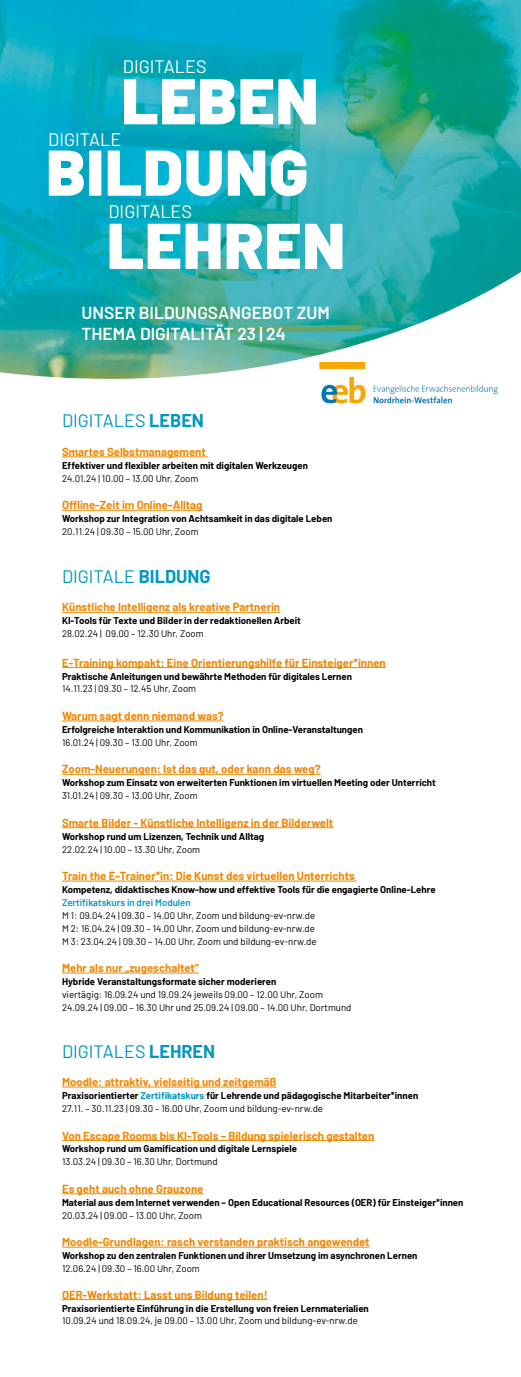
<style>
.page{position:relative;width:521px;height:1377px;background:#fff}
.page>*{position:absolute;margin:0;border:0;box-sizing:border-box;transform-origin:0 0}
.t1{font:900 64.58px "Barlow";letter-spacing:.015em;color:#fff}
.t2{font:18.11px "Barlow";color:#0097c0}
.t3{font:18.11px "Barlow";color:#fff}
.t4{font:600 17.32px/20.8px "Barlow";color:#fff}
.t5{font:700 11.38px "Barlow";color:#f18700}
.t6{font:700 9.62px/12.9px "Barlow";color:#000}
.t7{font:9.62px/12.9px "Barlow";color:#000}
.t8{font:600 9.62px "Barlow";color:#0097c0}
.s1{font-weight:700}
.s2{color:#0097c0}
.s3{font-weight:400}
</style>
<div class="page">
<img style="left:0;top:0;width:521px;height:379px">
<img style="left:318px;top:362px;width:184px;height:42px">
<hr style="left:62px;top:456px;width:146px;height:1px;background:#f18700">
<hr style="left:62px;top:510px;width:141px;height:1px;background:#f18700">
<hr style="left:62px;top:612px;width:218px;height:1px;background:#f18700">
<hr style="left:62px;top:667px;width:324px;height:1px;background:#f18700">
<hr style="left:62px;top:720px;width:162px;height:1px;background:#f18700">
<hr style="left:62px;top:774px;width:259px;height:1px;background:#f18700">
<hr style="left:62px;top:827px;width:271px;height:1px;background:#f18700">
<hr style="left:62px;top:881px;width:293px;height:1px;background:#f18700">
<hr style="left:62px;top:972px;width:137px;height:1px;background:#f18700">
<hr style="left:62px;top:1086px;width:214px;height:1px;background:#f18700">
<hr style="left:62px;top:1140px;width:312px;height:1px;background:#f18700">
<hr style="left:62px;top:1193px;width:141px;height:1px;background:#f18700">
<hr style="left:62px;top:1246px;width:308px;height:1px;background:#f18700">
<hr style="left:62px;top:1299px;width:206px;height:1px;background:#f18700">
<h2 class="t3" style="left:123px;top:53px;width:85px">DIGITALES</h2>
<h1 class="t1" style="left:121px;top:52px;width:198px">LEBEN</h1>
<h1 class="t1" style="left:46px;top:124px;width:264px">BILDUNG</h1>
<h1 class="t1" style="left:107px;top:197px;width:239px">LEHREN</h1>
<h2 class="t3" style="left:48px;top:126px;width:75px">DIGITALE</h2>
<h2 class="t3" style="left:108px;top:199px;width:85px">DIGITALES</h2>
<h3 class="t4" style="left:82px;top:301px;width:250px">UNSER BILDUNGSANGEBOT ZUM<br>THEMA DIGITALITÄT 23 | 24</h3>
<h2 class="t2" style="left:62px;top:408px;width:143px">DIGITALES <span class="s1">LEBEN</span></h2>
<p class="t5" style="left:62px;top:443px;width:145px">Smartes Selbstmanagement</p>
<p class="t6" style="left:62px;top:458px;width:248px">Effektiver und flexibler arbeiten mit digitalen Werkzeugen</p>
<p class="t7" style="left:62px;top:471px;width:138px">24.01.24 | 10.00 – 13.00 Uhr, Zoom</p>
<p class="t5" style="left:62px;top:497px;width:142px">Offline-Zeit im Online-Alltag</p>
<p class="t6" style="left:62px;top:511px;width:272px">Workshop zur Integration von Achtsamkeit in das digitale Leben</p>
<p class="t7" style="left:62px;top:524px;width:138px">20.11.24 | 09.30 – 15.00 Uhr, Zoom</p>
<h2 class="t2" style="left:62px;top:563px;width:150px">DIGITALE <span class="s1">BILDUNG</span></h2>
<p class="t5" style="left:62px;top:599px;width:220px">Künstliche Intelligenz als kreative Partnerin</p>
<p class="t6" style="left:62px;top:613px;width:240px">KI-Tools für Texte und Bilder in der redaktionellen Arbeit</p>
<p class="t7" style="left:62px;top:626px;width:143px">28.02.24 | 09.00 – 12.30 Uhr, Zoom</p>
<p class="t5" style="left:62px;top:654px;width:325px">E-Training kompakt: Eine Orientierungshilfe für Einsteiger*innen</p>
<p class="t6" style="left:62px;top:669px;width:291px">Praktische Anleitungen und bewährte Methoden für digitales Lernen</p>
<p class="t7" style="left:62px;top:682px;width:136px">14.11.23 | 09.30 – 12.45 Uhr, Zoom</p>
<p class="t5" style="left:62px;top:707px;width:163px">Warum sagt denn niemand was?</p>
<p class="t6" style="left:62px;top:722px;width:303px">Erfolgreiche Interaktion und Kommunikation in Online-Veranstaltungen</p>
<p class="t7" style="left:62px;top:735px;width:137px">16.01.24 | 09.30 – 13.00 Uhr, Zoom</p>
<p class="t5" style="left:62px;top:761px;width:260px">Zoom-Neuerungen: Ist das gut, oder kann das weg?</p>
<p class="t6" style="left:62px;top:775px;width:375px">Workshop zum Einsatz von erweiterten Funktionen im virtuellen Meeting oder Unterricht</p>
<p class="t7" style="left:62px;top:788px;width:137px">31.01.24 | 09.30 – 13.00 Uhr, Zoom</p>
<p class="t5" style="left:62px;top:814px;width:273px">Smarte Bilder - Künstliche Intelligenz in der Bilderwelt</p>
<p class="t6" style="left:62px;top:829px;width:204px">Workshop rund um Lizenzen, Technik und Alltag</p>
<p class="t7" style="left:62px;top:842px;width:140px">22.02.24 | 10.00 – 13.30 Uhr, Zoom</p>
<p class="t5" style="left:62px;top:867px;width:294px">Train the E-Trainer*in: Die Kunst des virtuellen Unterrichts</p>
<p class="t6" style="left:62px;top:882px;width:375px">Kompetenz, didaktisches Know-how und effektive Tools für die engagierte Online-Lehre</p>
<p class="t8" style="left:62px;top:895px;width:130px">Zertifikatskurs in drei Modulen</p>
<p class="t7" style="left:62px;top:908px;width:256px">M 1: 09.04.24 | 09.30 – 14.00 Uhr, Zoom und bildung-ev-nrw.de<br>M 2: 16.04.24 | 09.30 – 14.00 Uhr, Zoom und bildung-ev-nrw.de<br>M 3: 23.04.24 | 09.30 – 14.00 Uhr, Zoom und bildung-ev-nrw.de</p>
<p class="t5" style="left:62px;top:959px;width:138px">Mehr als nur „zugeschaltet“</p>
<p class="t6" style="left:62px;top:974px;width:216px">Hybride Veranstaltungsformate sicher moderieren</p>
<p class="t7" style="left:62px;top:987px;width:291px">viertägig: 16.09.24 und 19.09.24 jeweils 09.00 – 12.00 Uhr, Zoom<br>24.09.24 | 09.00 – 16.30 Uhr und 25.09.24 | 09.00 – 14.00 Uhr, Dortmund</p>
<h2 class="t2" style="left:62px;top:1038px;width:155px">DIGITALES <span class="s1">LEHREN</span></h2>
<p class="t5" style="left:62px;top:1073px;width:216px">Moodle: attraktiv, vielseitig und zeitgemäß</p>
<p class="t6" style="left:62px;top:1088px;width:358px">Praxisorientierter <span class="s2">Zertifikatskurs</span> für Lehrende und pädagogische Mitarbeiter*innen<br><span class="s3">27.11. – 30.11.23 | 09.30 – 16.00 Uhr, Zoom und bildung-ev-nrw.de</span></p>
<p class="t5" style="left:62px;top:1127px;width:314px">Von Escape Rooms bis KI-Tools – Bildung spielerisch gestalten</p>
<p class="t6" style="left:62px;top:1141px;width:237px">Workshop rund um Gamification und digitale Lernspiele</p>
<p class="t7" style="left:62px;top:1154px;width:157px">13.03.24 | 09.30 – 16.30 Uhr, Dortmund</p>
<p class="t5" style="left:62px;top:1180px;width:143px">Es geht auch ohne Grauzone</p>
<p class="t6" style="left:62px;top:1195px;width:403px">Material aus dem Internet verwenden – Open Educational Resources (OER) für Einsteiger*innen</p>
<p class="t7" style="left:62px;top:1208px;width:142px">20.03.24 | 09.00 – 13.00 Uhr, Zoom</p>
<p class="t5" style="left:62px;top:1233px;width:309px">Moodle-Grundlagen: rasch verstanden praktisch angewendet</p>
<p class="t6" style="left:62px;top:1248px;width:357px">Workshop zu den zentralen Funktionen und ihrer Umsetzung im asynchronen Lernen</p>
<p class="t7" style="left:62px;top:1261px;width:139px">12.06.24 | 09.30 – 16.00 Uhr, Zoom</p>
<p class="t5" style="left:62px;top:1286px;width:207px">OER-Werkstatt: Lasst uns Bildung teilen!</p>
<p class="t6" style="left:62px;top:1301px;width:308px">Praxisorientierte Einführung in die Erstellung von freien Lernmaterialien</p>
<p class="t7" style="left:62px;top:1313px;width:297px">10.09.24 und 18.09.24, je 09.00 – 13.00 Uhr, Zoom und bildung-ev-nrw.de</p>
</div>
